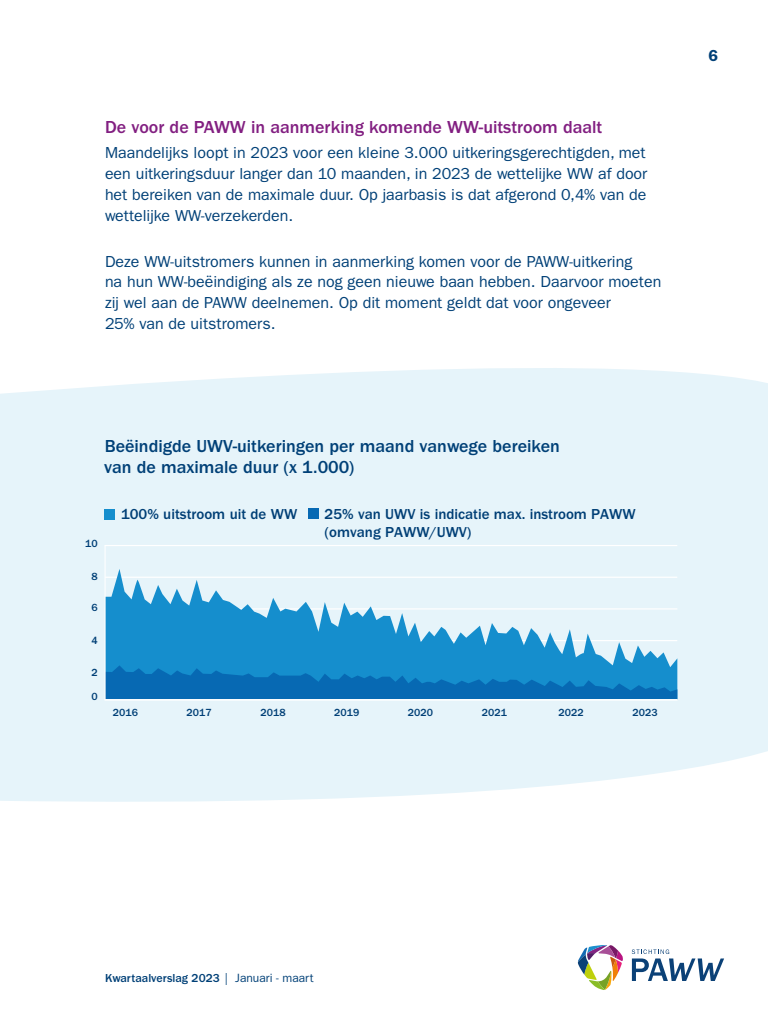
<style>
.page{position:relative;width:768px;height:1024px;background:#fff}
.page>*{position:absolute;margin:0;border:0;box-sizing:border-box;transform-origin:0 0}
.t1{font:500 18px/20.8px "ITC Franklin Gothic Std";color:#004077}
.t2{font:500 18px "ITC Franklin Gothic Std";color:#821f81}
.t3{font:16px/20.8px "ITC Franklin Gothic Std";color:#004077;text-align:justify}
.t4{font:600 16px "ITC Franklin Gothic Std";color:#004077}
.t5{font:500 15px/18px "ITC Franklin Gothic Std";color:#003f76}
.t6{font:500 12px "ITC Franklin Gothic Std";color:#004077}
.t7{font:500 10.7px "ITC Franklin Gothic Std";letter-spacing:.005em;color:#003f76}
.s1{font-weight:400}
</style>
<div class="page">
<svg style="left:578px;top:945px;width:45px;height:45px"></svg>
<svg style="left:632px;top:949px;width:92px;height:32px"></svg>
<div style="left:0;top:368px;width:768px;height:434px;background:#e6f4fa"></div>
<hr style="left:105px;top:545px;width:572px;height:1px;background:#fff">
<svg style="left:106px;top:569px;width:571px;height:96px;fill:#e6f4fa"></svg>
<svg style="left:106px;top:665px;width:571px;height:34px"></svg>
<div style="left:104px;top:510px;width:11px;height:10px;background:#158ecd"></div>
<div style="left:308px;top:508px;width:11px;height:11px;background:#0769b3"></div>
<hr style="left:105px;top:699px;width:573px;height:2px;background:#fff">
<hr style="left:105px;top:546px;width:1px;height:154px;background:#fff">
<p class="t2" style="left:105px;top:117px;width:499px">De voor de PAWW in aanmerking komende WW-uitstroom daalt</p>
<p class="t3" style="left:105px;top:143px;width:544px">Maandelijks loopt in 2023 voor een kleine 3.000 uitkeringsgerechtigden, met een uitkeringsduur langer dan 10 maanden, in 2023 de wettelijke WW af door het bereiken van de maximale duur. Op jaarbasis is dat afgerond 0,4% van de wettelijke WW-verzekerden.</p>
<p class="t3" style="left:105px;top:251px;width:558px;text-align:left">Deze WW-uitstromers kunnen in aanmerking komen voor de PAWW-uitkering<br>na hun WW-beëindiging als ze nog geen nieuwe baan hebben. Daarvoor moeten zij wel aan de PAWW deelnemen. Op dit moment geldt dat voor ongeveer<br>25% van de uitstromers.</p>
<p class="t1" style="left:104px;top:436px;width:457px">Beëindigde UWV-uitkeringen per maand vanwege bereiken van de maximale duur (x 1.000)</p>
<p class="t7" style="left:85px;top:538px;width:14px">10</p>
<p class="t7" style="left:91px;top:570px;width:8px">8</p>
<p class="t7" style="left:91px;top:602px;width:8px">6</p>
<p class="t7" style="left:91px;top:634px;width:8px">4</p>
<p class="t7" style="left:91px;top:666px;width:8px">2</p>
<p class="t7" style="left:91px;top:691px;width:8px">0</p>
<p class="t5" style="left:121px;top:505px;width:178px">100% uitstroom uit de WW</p>
<p class="t5" style="left:325px;top:505px;width:313px">25% van UWV is indicatie max. instroom PAWW (omvang PAWW/UWV)</p>
<p class="t7" style="left:113px;top:707px;width:27px">2016</p>
<p class="t7" style="left:187px;top:707px;width:27px">2017</p>
<p class="t7" style="left:260px;top:707px;width:27px">2018</p>
<p class="t7" style="left:334px;top:707px;width:27px">2019</p>
<p class="t7" style="left:408px;top:707px;width:27px">2020</p>
<p class="t7" style="left:482px;top:707px;width:27px">2021</p>
<p class="t7" style="left:558px;top:707px;width:27px">2022</p>
<p class="t7" style="left:633px;top:707px;width:27px">2023</p>
<p class="t4" style="left:708px;top:46px;width:11px">6</p>
<p class="t6" style="left:105px;top:972px;width:210px">Kwartaalverslag 2023 <span class="s1">| Januari - maart</span></p>
</div>
